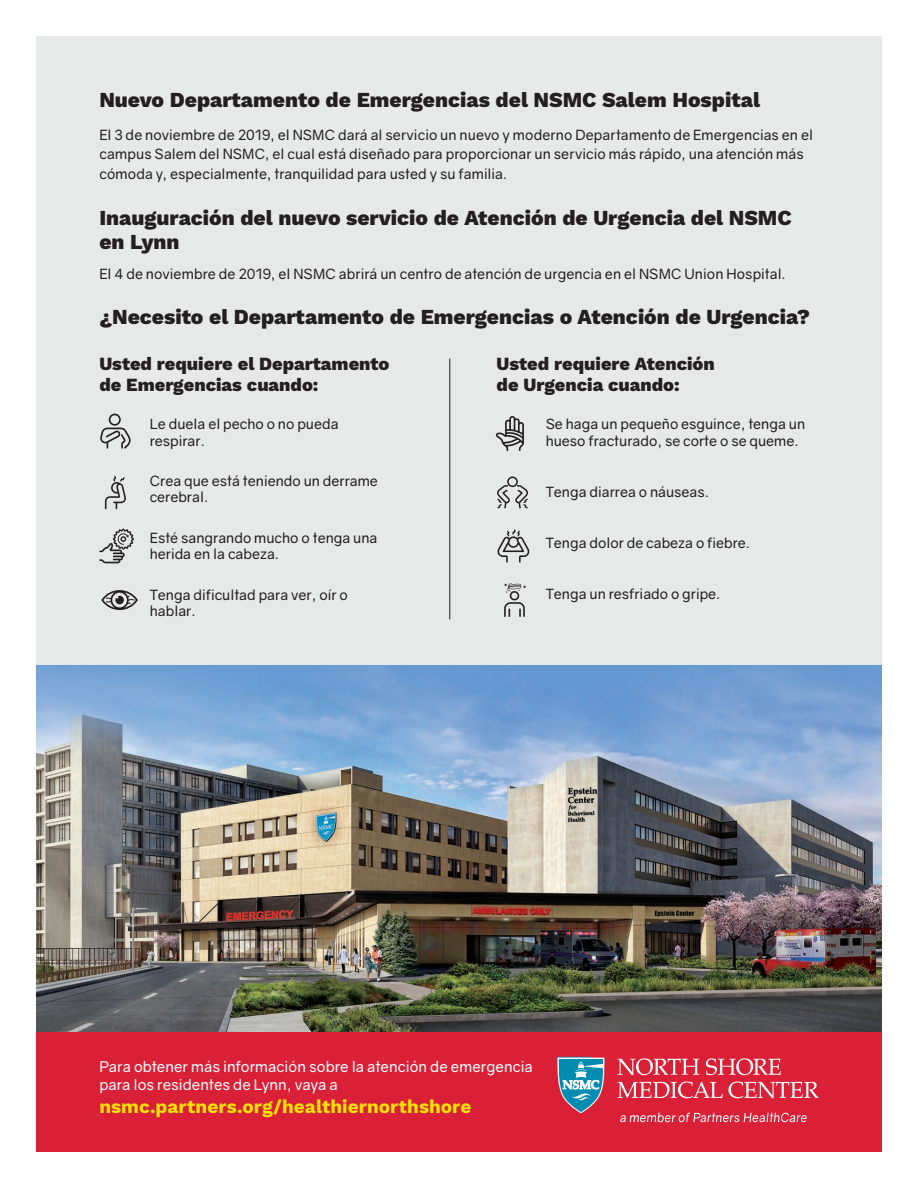
<style>
.page{position:relative;width:918px;height:1188px;background:#fff}
.page>*{position:absolute;margin:0;border:0;box-sizing:border-box;transform-origin:0 0}
.t1{font:800 21px/24px "Work Sans";color:#231f20}
.t2{font:700 18.9px "Work Sans";color:#f8e200}
.t3{font:800 18.15px/21.6px "Work Sans";color:#231f20}
.t4{font:14.85px/18px "Gravity";letter-spacing:.005em;color:#fff}
.t5{font:14.1px/16.5px "Gravity";color:#231f20}
</style>
<div class="page">
<div style="left:36px;top:36px;width:846px;height:886px;background:#e7e8e8"></div>
<img style="left:36px;top:665px;width:846px;height:367px">
<svg style="left:496px;top:416px;width:28px;height:35px"></svg>
<svg style="left:497px;top:476px;width:31px;height:32px"></svg>
<svg style="left:497px;top:529px;width:33px;height:34px"></svg>
<svg style="left:504px;top:583px;width:22px;height:34px"></svg>
<svg style="left:100px;top:414px;width:31px;height:35px"></svg>
<svg style="left:105px;top:476px;width:21px;height:33px"></svg>
<svg style="left:99px;top:529px;width:35px;height:34px"></svg>
<svg style="left:101px;top:590px;width:37px;height:20px"></svg>
<hr style="left:449px;top:359px;width:1px;height:260px;background:#231f20">
<div style="left:36px;top:1032px;width:846px;height:120px;background:#da2037"></div>
<svg style="left:557px;top:1057px;width:48px;height:56px"></svg>
<svg style="left:617px;top:1058px;width:82px;height:17px"></svg>
<svg style="left:706px;top:1058px;width:75px;height:17px"></svg>
<svg style="left:617px;top:1082px;width:202px;height:16px"></svg>
<svg style="left:620px;top:1113px;width:187px;height:9px"></svg>
<h1 class="t1" style="left:99px;top:89px;width:662px">Nuevo Departamento de Emergencias del NSMC Salem Hospital</h1>
<p class="t5" style="left:99px;top:125px;width:715px;line-height:19.5px">El 3 de noviembre de 2019, el NSMC dará al servicio un nuevo y moderno Departamento de Emergencias en el campus Salem del NSMC, el cual está diseñado para proporcionar un servicio más rápido, una atención más cómoda y, especialmente, tranquilidad para usted y su familia.</p>
<h1 class="t1" style="left:99px;top:207px;width:694px">Inauguración del nuevo servicio de Atención de Urgencia del NSMC en Lynn</h1>
<p class="t5" style="left:99px;top:266px;width:688px">El 4 de noviembre de 2019, el NSMC abrirá un centro de atención de urgencia en el NSMC Union Hospital.</p>
<h1 class="t1" style="left:99px;top:306px;width:712px">¿Necesito el Departamento de Emergencias o Atención de Urgencia?</h1>
<p class="t3" style="left:99px;top:354px;width:292px">Usted requiere el Departamento de Emergencias cuando:</p>
<p class="t5" style="left:150px;top:416px;width:190px">Le duela el pecho o no pueda respirar.</p>
<p class="t5" style="left:150px;top:473px;width:230px">Crea que está teniendo un derrame cerebral.</p>
<p class="t5" style="left:150px;top:529px;width:229px">Esté sangrando mucho o tenga una herida en la cabeza.</p>
<p class="t5" style="left:150px;top:586px;width:200px">Tenga dificultad para ver, oír o hablar.</p>
<p class="t3" style="left:497px;top:354px;width:220px">Usted requiere Atención de Urgencia cuando:</p>
<p class="t5" style="left:546px;top:416px;width:261px">Se haga un pequeño esguince, tenga un hueso fracturado, se corte o se queme.</p>
<p class="t5" style="left:546px;top:484px;width:165px">Tenga diarrea o náuseas.</p>
<p class="t5" style="left:546px;top:535px;width:206px">Tenga dolor de cabeza o fiebre.</p>
<p class="t5" style="left:546px;top:586px;width:176px">Tenga un resfriado o gripe.</p>
<p class="t4" style="left:99px;top:1058px;width:435px">Para obtener más información sobre la atención de emergencia para los residentes de Lynn, vaya a</p>
<h2 class="t2" style="left:99px;top:1096px;width:374px">nsmc.partners.org/healthiernorthshore</h2>
</div>
